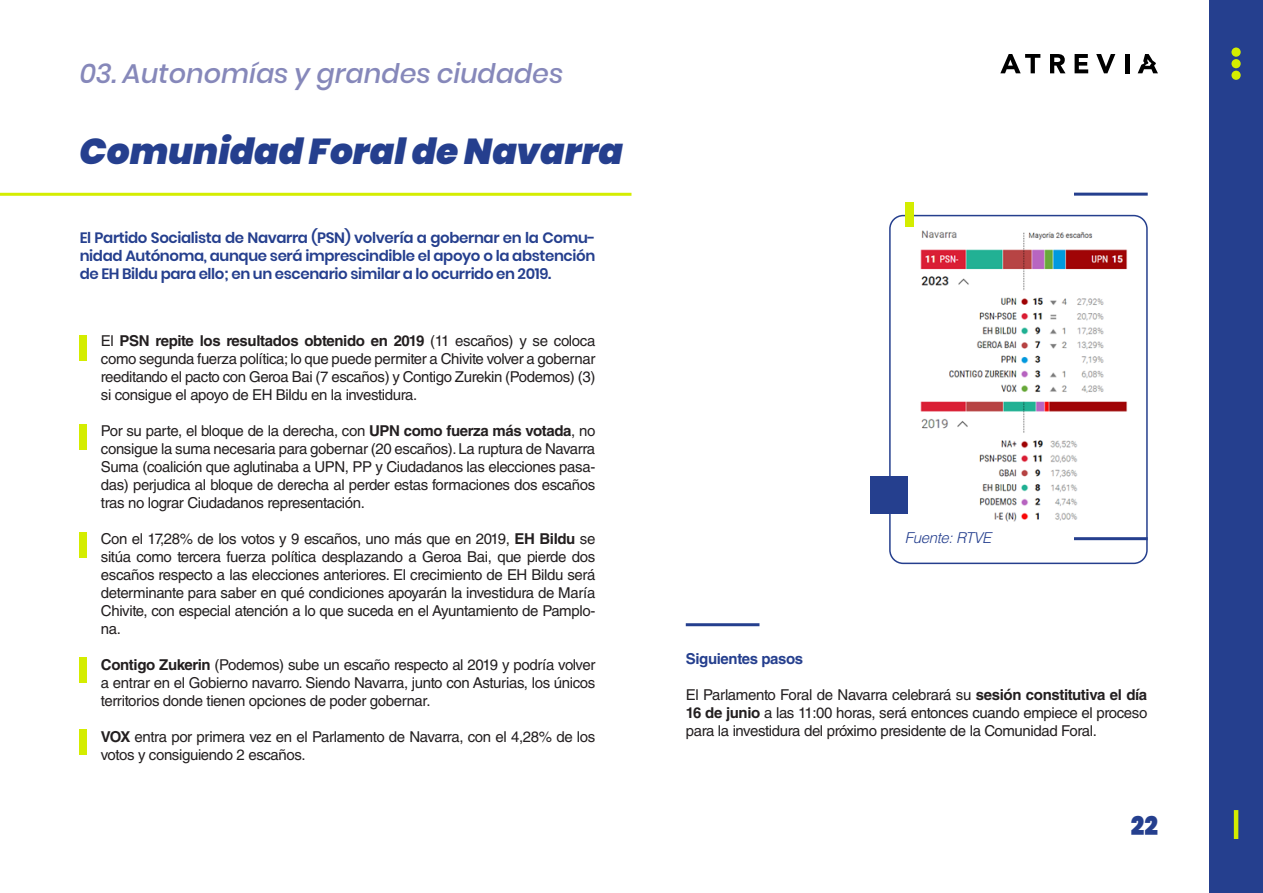
<style>
.page{position:relative;width:1263px;height:893px;background:#fff}
.page>*{position:absolute;margin:0;border:0;box-sizing:border-box;transform-origin:0 0}
.t1{font:italic 900 36px "Poppins";color:#253f8e}
.t2{font:italic 500 27px "Poppins";color:#8688ba}
.t3{font:900 26.4px "Poppins";color:#253f8e;scale:.91 1}
.t4{font:15px/18px "Helvetica LT Std";letter-spacing:-.025em;color:#231f20;text-align:justify}
.t5{font:600 15px/18px "Poppins";letter-spacing:-.025em;color:#253f8e;text-align:justify}
.t6{font:700 15px "Helvetica LT Std";letter-spacing:-.025em;color:#253f8e}
.t7{font:italic 300 15px "Helvetica LT Std";letter-spacing:-.025em;color:#253f8e}
.s1{font-weight:700}
</style>
<div class="page">
<svg style="left:1050px;top:54px;width:15px;height:19px"></svg>
<svg style="left:1074px;top:54px;width:14px;height:19px"></svg>
<svg style="left:1096px;top:54px;width:19px;height:19px"></svg>
<hr style="left:1125px;top:54px;width:4px;height:19px;background:#000">
<svg style="left:1000px;top:54px;width:40px;height:19px"></svg>
<svg style="left:1138px;top:54px;width:20px;height:19px"></svg>
<hr style="left:686px;top:623px;width:73px;height:3px;background:#253f8e">
<div style="left:1209px;top:0;width:54px;height:893px;background:#253f8e"></div>
<hr style="left:1234px;top:810px;width:4px;height:29px;background:#d4ed00">
<div style="left:1231px;top:48px;width:10px;height:9px;background:#d4ed00;border-radius:50%"></div>
<div style="left:1231px;top:59px;width:10px;height:9px;background:#d4ed00;border-radius:50%"></div>
<div style="left:1231px;top:71px;width:10px;height:9px;background:#d4ed00;border-radius:50%"></div>
<hr style="left:0;top:193px;width:631px;height:3px;background:#d4ed00">
<img style="left:920px;top:230px;width:208px;height:292px">
<div style="left:889px;top:215px;width:259px;height:349px;border:2px solid #253f8e;border-radius:13px"></div>
<div style="left:905px;top:202px;width:8px;height:25px;background:#d4ed00"></div>
<hr style="left:1074px;top:537px;width:74px;height:3px;background:#253f8e">
<hr style="left:1074px;top:193px;width:74px;height:3px;background:#253f8e">
<div style="left:870px;top:476px;width:38px;height:38px;background:#253f8e"></div>
<div style="left:80px;top:335px;width:7px;height:25px;background:#d4ed00"></div>
<div style="left:80px;top:424px;width:7px;height:25px;background:#d4ed00"></div>
<div style="left:80px;top:532px;width:7px;height:26px;background:#d4ed00"></div>
<div style="left:80px;top:658px;width:7px;height:25px;background:#d4ed00"></div>
<div style="left:80px;top:730px;width:7px;height:25px;background:#d4ed00"></div>
<p class="t2" style="left:80px;top:58px;width:485px">03. Autonomías y grandes ciudades</p>
<p class="t1" style="left:80px;top:131px;width:545px">Comunidad Foral de Navarra</p>
<p class="t5" style="left:80px;top:229px;width:517px">El Partido Socialista de Navarra (PSN) volvería a gobernar en la Comu&shy;nidad Autónoma, aunque será imprescindible el apoyo o la abstención de EH Bildu para ello; en un escenario similar a lo ocurrido en 2019.</p>
<p class="t4" style="left:101px;top:332px;width:496px">El <span class="s1">PSN repite los resultados obtenido en 2019</span> (11 escaños) y se coloca como segunda fuerza política; lo que puede permiter a Chivite volver a gobernar reeditando el pacto con Geroa Bai (7 escaños) y Contigo Zurekin (Podemos) (3) si consigue el apoyo de EH Bildu en la investidura.</p>
<p class="t4" style="left:101px;top:422px;width:496px">Por su parte, el bloque de la derecha, con <span class="s1">UPN como fuerza más votada</span>, no consigue la suma necesaria para gobernar (20 escaños). La ruptura de Navarra Suma (coalición que aglutinaba a UPN, PP y Ciudadanos las elecciones pasa&shy;das) perjudica al bloque de derecha al perder estas formaciones dos escaños tras no lograr Ciudadanos representación.</p>
<p class="t4" style="left:101px;top:530px;width:496px">Con el 17,28% de los votos y 9 escaños, uno más que en 2019, <span class="s1">EH Bildu</span> se sitúa como tercera fuerza política desplazando a Geroa Bai, que pierde dos escaños respecto a las elecciones anteriores. El crecimiento de EH Bildu será determinante para saber en qué condiciones apoyarán la investidura de María Chivite, con especial atención a lo que suceda en el Ayuntamiento de Pamplo&shy;na.</p>
<p class="t4" style="left:101px;top:656px;width:496px"><span class="s1">Contigo Zukerin</span> (Podemos) sube un escaño respecto al 2019 y podría volver a entrar en el Gobierno navarro. Siendo Navarra, junto con Asturias, los únicos territorios donde tienen opciones de poder gobernar.</p>
<p class="t4" style="left:101px;top:728px;width:496px"><span class="s1">VOX</span> entra por primera vez en el Parlamento de Navarra, con el 4,28% de los votos y consiguiendo 2 escaños.</p>
<p class="t7" style="left:905px;top:528px;width:88px">Fuente: RTVE</p>
<p class="t6" style="left:686px;top:649px;width:119px">Siguientes pasos</p>
<p class="t4" style="left:686px;top:685px;width:463px">El Parlamento Foral de Navarra celebrará su <span class="s1">sesión constitutiva el día 16 de junio</span> a las 11:00 horas, será entonces cuando empiece el proceso para la investidura del próximo presidente de la Comunidad Foral.</p>
<h3 class="t3" style="left:1131px;top:811px;width:31px">22</h3>
</div>
